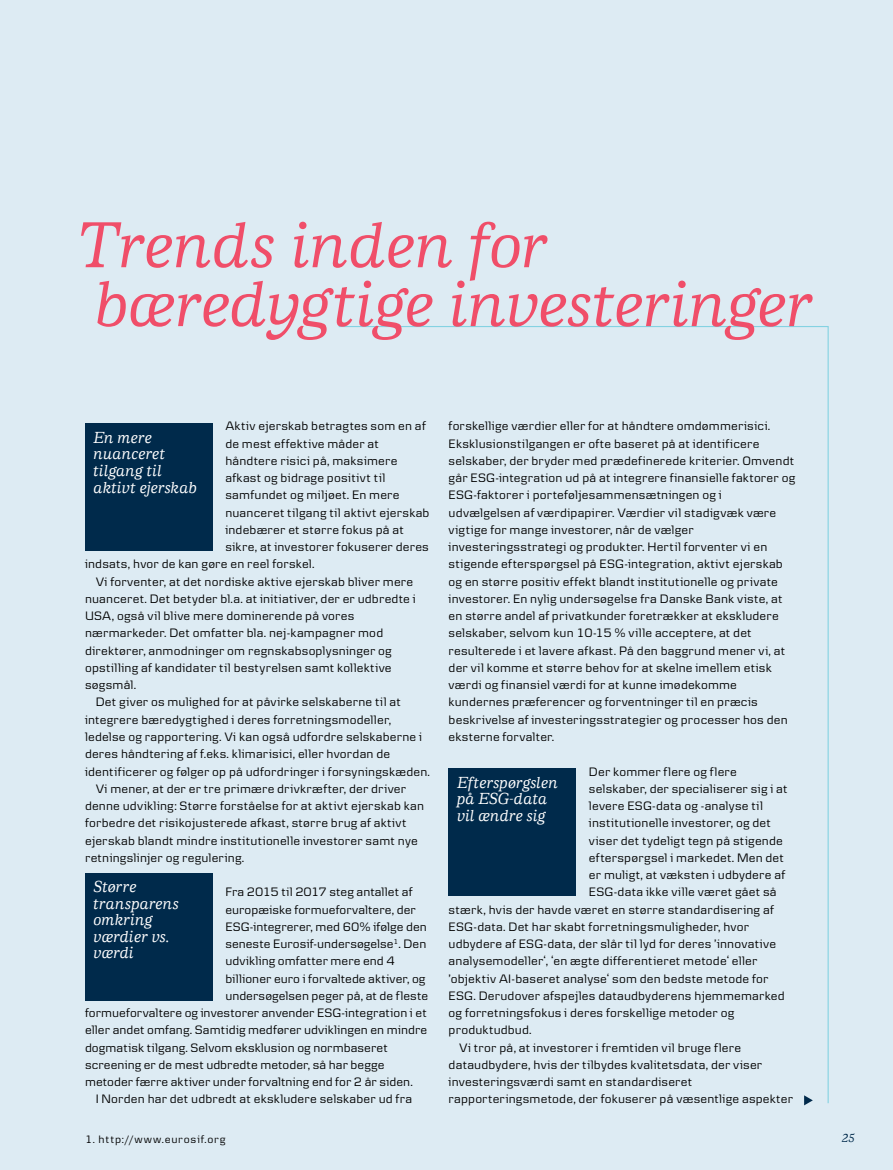
<style>
.page{position:relative;width:893px;height:1170px;background:#fff}
.page>*{position:absolute;margin:0;border:0;box-sizing:border-box;transform-origin:0 0}
.t1{font:italic 500 67.5px "Danske Human";letter-spacing:-.005em;color:#f04e69}
.t2{font:italic 500 16.5px/16.5px "Danske Human";letter-spacing:.005em;color:#fff}
.t3{font:12.75px/17.2px "Danske Text";letter-spacing:.015em;color:#000}
.t4{font:italic 500 12px "Danske Human";color:#002a4b}
.t5{font:11.25px "Danske Text";letter-spacing:.075em;color:#000}
</style>
<div class="page">
<div style="left:0;top:0;width:893px;height:1169px;background:#ddebf3"></div>
<div style="left:85px;top:423px;width:128px;height:128px;background:#002a4b"></div>
<div style="left:85px;top:872px;width:128px;height:128px;background:#002a4b"></div>
<svg style="left:338px;top:326px;width:491px;height:778px"></svg>
<h1 class="t1" style="left:76px;top:207px;width:474px">Trends inden for</h1>
<h1 class="t1" style="left:95px;top:266px;width:720px">bæredygtige investeringer</h1>
<p class="t3" style="left:225px;top:417px;width:202px">Aktiv ejerskab betragtes som en af</p>
<p class="t3" style="left:225px;top:434px;width:155px">de mest effektive måder at</p>
<p class="t3" style="left:225px;top:451px;width:174px">håndtere risici på, maksimere</p>
<p class="t3" style="left:225px;top:469px;width:162px">afkast og bidrage positivt til</p>
<p class="t3" style="left:225px;top:486px;width:176px">samfundet og miljøet. En mere</p>
<p class="t3" style="left:225px;top:503px;width:206px">nuanceret tilgang til aktivt ejerskab</p>
<p class="t3" style="left:225px;top:520px;width:180px">indebærer et større fokus på at</p>
<p class="t3" style="left:225px;top:538px;width:205px">sikre, at investorer fokuserer deres</p>
<p class="t3" style="left:85px;top:555px;width:231px">indsats, hvor de kan gøre en reel forskel.</p>
<p class="t3" style="left:96px;top:572px;width:319px">Vi forventer, at det nordiske aktive ejerskab bliver mere</p>
<p class="t3" style="left:85px;top:589px;width:332px">nuanceret. Det betyder bl.a. at initiativer, der er udbredte i</p>
<p class="t3" style="left:85px;top:607px;width:271px">USA, også vil blive mere dominerende på vores</p>
<p class="t3" style="left:85px;top:624px;width:300px">nærmarkeder. Det omfatter bla. nej-kampagner mod</p>
<p class="t3" style="left:85px;top:641px;width:308px">direktører, anmodninger om regnskabsoplysninger og</p>
<p class="t3" style="left:85px;top:658px;width:308px">opstilling af kandidater til bestyrelsen samt kollektive</p>
<p class="t3" style="left:85px;top:676px;width:53px">søgsmål.</p>
<p class="t3" style="left:96px;top:693px;width:307px">Det giver os mulighed for at påvirke selskaberne til at</p>
<p class="t3" style="left:85px;top:710px;width:308px">integrere bæredygtighed i deres forretningsmodeller,</p>
<p class="t3" style="left:85px;top:727px;width:339px">ledelse og rapportering. Vi kan også udfordre selskaberne i</p>
<p class="t3" style="left:85px;top:745px;width:307px">deres håndtering af f.eks. klimarisici, eller hvordan de</p>
<p class="t3" style="left:85px;top:762px;width:346px">identificerer og følger op på udfordringer i forsyningskæden.</p>
<p class="t3" style="left:96px;top:779px;width:312px">Vi mener, at der er tre primære drivkræfter, der driver</p>
<p class="t3" style="left:85px;top:796px;width:341px">denne udvikling: Større forståelse for at aktivt ejerskab kan</p>
<p class="t3" style="left:85px;top:814px;width:323px">forbedre det risikojusterede afkast, større brug af aktivt</p>
<p class="t3" style="left:85px;top:831px;width:334px">ejerskab blandt mindre institutionelle investorer samt nye</p>
<p class="t3" style="left:85px;top:848px;width:161px">retningslinjer og regulering.</p>
<p class="t3" style="left:225px;top:883px;width:189px">Fra 2015 til 2017 steg antallet af</p>
<p class="t3" style="left:225px;top:900px;width:192px">europæiske formueforvaltere, der</p>
<p class="t3" style="left:225px;top:917px;width:203px">ESG-integrerer, med 60% ifølge den</p>
<p class="t3" style="left:225px;top:934px;width:203px">seneste Eurosif-undersøgelse<sup>1</sup>. Den</p>
<p class="t3" style="left:225px;top:952px;width:171px">udvikling omfatter mere end 4</p>
<p class="t3" style="left:225px;top:969px;width:202px">billioner euro i forvaltede aktiver, og</p>
<p class="t3" style="left:225px;top:986px;width:204px">undersøgelsen peger på, at de fleste</p>
<p class="t3" style="left:85px;top:1003px;width:343px">formueforvaltere og investorer anvender ESG-integration i et</p>
<p class="t3" style="left:85px;top:1021px;width:344px">eller andet omfang. Samtidig medfører udviklingen en mindre</p>
<p class="t3" style="left:85px;top:1038px;width:304px">dogmatisk tilgang. Selvom eksklusion og normbaseret</p>
<p class="t3" style="left:85px;top:1055px;width:301px">screening er de mest udbredte metoder, så har begge</p>
<p class="t3" style="left:85px;top:1072px;width:329px">metoder færre aktiver under forvaltning end for 2 år siden.</p>
<p class="t3" style="left:96px;top:1090px;width:318px">I Norden har det udbredt at ekskludere selskaber ud fra</p>
<p class="t2" style="left:94px;top:429px;width:105px">En mere nuanceret tilgang til aktivt ejerskab</p>
<p class="t2" style="left:94px;top:878px;width:87px">Større transparens omkring værdier vs. værdi</p>
<p class="t5" style="left:85px;top:1132px;width:142px">1. http://www.eurosif.org</p>
<p class="t3" style="left:449px;top:417px;width:348px">forskellige værdier eller for at håndtere omdømmerisici.<br>Eksklusionstilgangen er ofte baseret på at identificere selskaber, der bryder med prædefinerede kriterier. Omvendt går ESG-integration ud på at integrere finansielle faktorer og ESG-faktorer i porteføljesammensætningen og i udvælgelsen af værdipapirer. Værdier vil stadigvæk være vigtige for mange investorer, når de vælger investeringsstrategi og produkter. Hertil forventer vi en stigende efterspørgsel på ESG-integration, aktivt ejerskab og en større positiv effekt blandt institutionelle og private investorer. En nylig undersøgelse fra Danske Bank viste, at en større andel af privatkunder foretrækker at ekskludere selskaber, selvom kun 10-15 % ville acceptere, at det resulterede i et lavere afkast. På den baggrund mener vi, at der vil komme et større behov for at skelne imellem etisk værdi og finansiel værdi for at kunne imødekomme kundernes præferencer og forventninger til en præcis beskrivelse af investeringsstrategier og processer hos den eksterne forvalter.</p>
<p class="t3" style="left:589px;top:762px;width:150px">Der kommer flere og flere</p>
<p class="t3" style="left:589px;top:779px;width:200px">selskaber, der specialiserer sig i at</p>
<p class="t3" style="left:589px;top:796px;width:176px">levere ESG-data og -analyse til</p>
<p class="t3" style="left:589px;top:814px;width:183px">institutionelle investorer, og det</p>
<p class="t3" style="left:589px;top:831px;width:195px">viser det tydeligt tegn på stigende</p>
<p class="t3" style="left:589px;top:848px;width:197px">efterspørgsel i markedet. Men det</p>
<p class="t3" style="left:589px;top:865px;width:198px">er muligt, at væksten i udbydere af</p>
<p class="t3" style="left:589px;top:883px;width:189px">ESG-data ikke ville været gået så</p>
<p class="t3" style="left:449px;top:900px;width:327px">stærk, hvis der havde været en større standardisering af</p>
<p class="t3" style="left:449px;top:917px;width:302px">ESG-data. Det har skabt forretningsmuligheder, hvor</p>
<p class="t3" style="left:449px;top:934px;width:329px">udbydere af ESG-data, der slår til lyd for deres ’innovative</p>
<p class="t3" style="left:449px;top:952px;width:310px">analysemodeller‘, ‘en ægte differentieret metode‘ eller</p>
<p class="t3" style="left:449px;top:969px;width:321px">’objektiv AI-baseret analyse‘ som den bedste metode for</p>
<p class="t3" style="left:449px;top:986px;width:338px">ESG. Derudover afspejles dataudbyderens hjemmemarked</p>
<p class="t3" style="left:449px;top:1003px;width:287px">og forretningsfokus i deres forskellige metoder og</p>
<p class="t3" style="left:449px;top:1021px;width:85px">produktudbud.</p>
<p class="t3" style="left:459px;top:1038px;width:283px">Vi tror på, at investorer i fremtiden vil bruge flere</p>
<p class="t3" style="left:449px;top:1055px;width:315px">dataudbydere, hvis der tilbydes kvalitetsdata, der viser</p>
<p class="t3" style="left:449px;top:1072px;width:245px">investeringsværdi samt en standardiseret</p>
<p class="t3" style="left:449px;top:1090px;width:346px">rapporteringsmetode, der fokuserer på væsentlige aspekter</p>
<p class="t2" style="left:457px;top:774px;width:102px">Efterspørgslen på ESG-data vil ændre sig</p>
<p class="t4" style="left:842px;top:1131px;width:14px">25</p>
</div>
